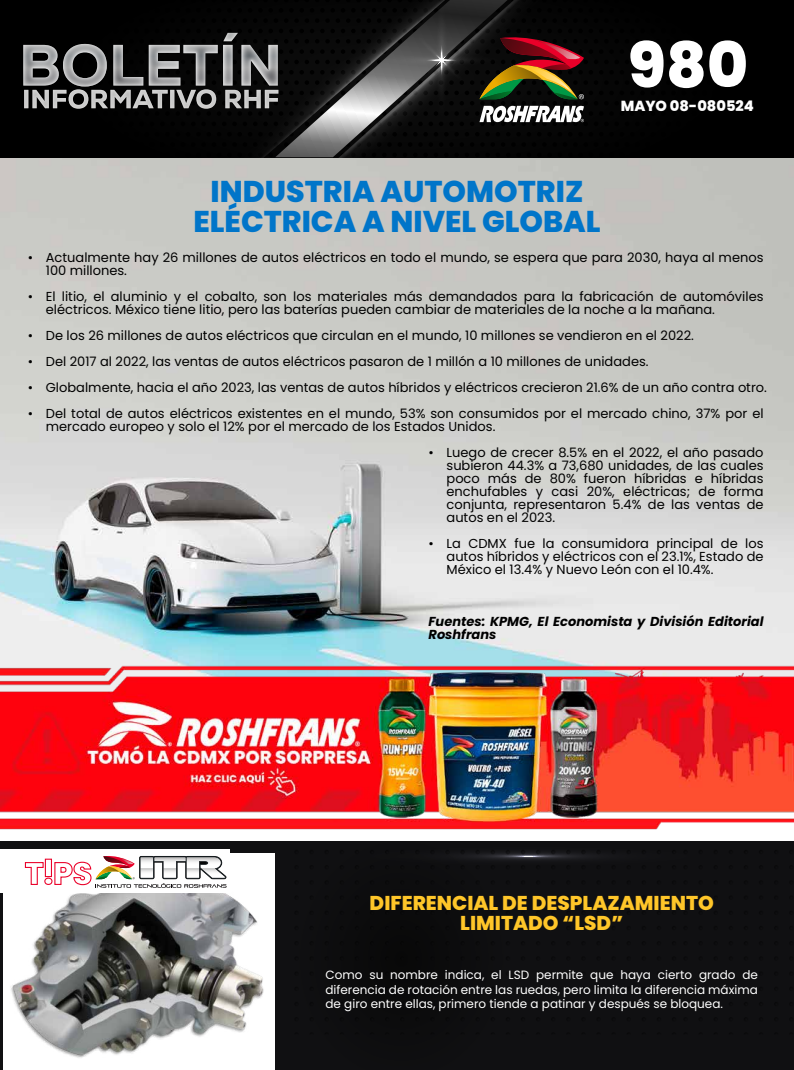
<style>
.page{position:relative;width:794px;height:1070px;background:#fff}
.page>*{position:absolute;margin:0;border:0;box-sizing:border-box;transform-origin:0 0}
.t1{font:800 62.8px "Poppins";color:#fff}
.t2{font:800 30px/30px "Poppins";color:#0075c9;text-align:center}
.t3{font:800 20px/20px "Poppins";color:#ffc629;text-align:center}
.t4{font:800 14.6px "Poppins";color:#fff}
.t5{font:13px/13px "Poppins";color:#000}
.t6{font:italic 700 13px/13px "Poppins";color:#000}
.t7{font:12px/14.4px "Poppins";color:#fff;text-align:justify}
</style>
<div class="page">
<img style="left:0;top:157px;width:794px;height:503px">
<div style="left:0;top:0;width:794px;height:157px;background:#000"></div>
<svg style="left:236px;top:32px;width:70px;height:125px"></svg>
<svg style="left:306px;top:0;width:216px;height:157px"></svg>
<svg style="left:373px;top:0;width:136px;height:128px"></svg>
<svg style="left:427px;top:45px;width:28px;height:29px"></svg>
<svg style="left:23px;top:33px;width:255px;height:76px"></svg>
<svg style="left:479px;top:8px;width:105px;height:149px"></svg>
<svg style="left:572px;top:106px;width:12px;height:16px"></svg>
<div style="left:0;top:842px;width:794px;height:228px;background:#101012"></div>
<svg style="left:286px;top:842px;width:483px;height:27px"></svg>
<svg style="left:430px;top:865px;width:5px;height:3px"></svg>
<svg style="left:445px;top:865px;width:5px;height:3px"></svg>
<svg style="left:460px;top:865px;width:5px;height:4px"></svg>
<svg style="left:475px;top:865px;width:5px;height:4px"></svg>
<svg style="left:490px;top:865px;width:5px;height:4px"></svg>
<svg style="left:505px;top:865px;width:5px;height:4px"></svg>
<svg style="left:521px;top:865px;width:4px;height:4px"></svg>
<svg style="left:536px;top:865px;width:4px;height:4px"></svg>
<svg style="left:551px;top:865px;width:4px;height:4px"></svg>
<svg style="left:566px;top:865px;width:4px;height:4px"></svg>
<svg style="left:581px;top:865px;width:4px;height:4px"></svg>
<svg style="left:596px;top:865px;width:5px;height:3px"></svg>
<svg style="left:611px;top:865px;width:5px;height:3px"></svg>
<svg style="left:626px;top:865px;width:5px;height:3px"></svg>
<svg style="left:294px;top:851px;width:5px;height:3px"></svg>
<svg style="left:309px;top:850px;width:5px;height:4px"></svg>
<svg style="left:324px;top:850px;width:5px;height:4px"></svg>
<svg style="left:339px;top:850px;width:5px;height:4px"></svg>
<svg style="left:354px;top:850px;width:5px;height:4px"></svg>
<svg style="left:370px;top:850px;width:4px;height:4px"></svg>
<svg style="left:385px;top:850px;width:4px;height:4px"></svg>
<svg style="left:400px;top:850px;width:4px;height:4px"></svg>
<svg style="left:415px;top:850px;width:4px;height:4px"></svg>
<svg style="left:430px;top:850px;width:5px;height:4px"></svg>
<svg style="left:445px;top:850px;width:5px;height:4px"></svg>
<svg style="left:460px;top:850px;width:5px;height:4px"></svg>
<svg style="left:475px;top:850px;width:5px;height:4px"></svg>
<svg style="left:490px;top:850px;width:5px;height:4px"></svg>
<svg style="left:505px;top:850px;width:5px;height:4px"></svg>
<svg style="left:521px;top:850px;width:4px;height:4px"></svg>
<svg style="left:536px;top:850px;width:4px;height:4px"></svg>
<svg style="left:551px;top:850px;width:4px;height:4px"></svg>
<svg style="left:566px;top:850px;width:4px;height:4px"></svg>
<svg style="left:581px;top:850px;width:4px;height:4px"></svg>
<svg style="left:596px;top:850px;width:5px;height:4px"></svg>
<svg style="left:611px;top:850px;width:5px;height:4px"></svg>
<svg style="left:626px;top:850px;width:5px;height:4px"></svg>
<svg style="left:641px;top:850px;width:5px;height:4px"></svg>
<svg style="left:656px;top:850px;width:5px;height:4px"></svg>
<svg style="left:671px;top:850px;width:5px;height:4px"></svg>
<svg style="left:683px;top:850px;width:5px;height:4px"></svg>
<svg style="left:698px;top:850px;width:5px;height:4px"></svg>
<svg style="left:713px;top:850px;width:5px;height:4px"></svg>
<svg style="left:728px;top:850px;width:5px;height:4px"></svg>
<svg style="left:743px;top:850px;width:5px;height:4px"></svg>
<div style="left:4px;top:853px;width:271px;height:217px;background:#fff"></div>
<img style="left:11px;top:893px;width:253px;height:165px">
<div style="left:0;top:849px;width:229px;height:44px;background:#fff"></div>
<svg style="left:24px;top:856px;width:202px;height:32px"></svg>
<img style="left:0;top:660px;width:794px;height:170px">
<h1 class="t1" style="left:628px;top:29px;width:122px">980</h1>
<p class="t4" style="left:620px;top:98px;width:135px">MAYO 08-080524</p>
<h2 class="t2" style="left:193px;top:176px;width:409px">INDUSTRIA AUTOMOTRIZ<br>ELÉCTRICA A NIVEL GLOBAL</h2>
<p class="t5" style="left:46px;top:251px;width:719px;text-indent:-18px">• Actualmente hay 26 millones de autos eléctricos en todo el mundo, se espera que para 2030, haya al menos<br>100 millones.</p>
<p class="t5" style="left:46px;top:290px;width:719px;text-indent:-18px">• El litio, el aluminio y el cobalto, son los materiales más demandados para la fabricación de automóviles eléctricos. México tiene litio, pero las baterías pueden cambiar de materiales de la noche a la mañana.</p>
<p class="t5" style="left:28px;top:329px;width:667px">• De los 26 millones de autos eléctricos que circulan en el mundo, 10 millones se vendieron en el 2022.</p>
<p class="t5" style="left:28px;top:355px;width:622px">• Del 2017 al 2022, las ventas de autos eléctricos pasaron de 1 millón a 10 millones de unidades.</p>
<p class="t5" style="left:28px;top:381px;width:740px">• Globalmente, hacia el año 2023, las ventas de autos híbridos y eléctricos crecieron 21.6% de un año contra otro.</p>
<p class="t5" style="left:46px;top:407px;width:719px;text-indent:-18px">• Del total de autos eléctricos existentes en el mundo, 53% son consumidos por el mercado chino, 37% por el mercado europeo y solo el 12% por el mercado de los Estados Unidos.</p>
<p class="t5" style="left:446px;top:446px;width:318px;text-align:justify;text-indent:-18px">• Luego de crecer 8.5% en el 2022, el año pasado subieron 44.3% a 73,680 unidades, de las cuales poco más de 80% fueron híbridas e híbridas enchufables y casi 20%, eléctricas; de forma conjunta, representaron 5.4% de las ventas de autos en el 2023.</p>
<p class="t5" style="left:446px;top:537px;width:318px;text-align:justify;text-indent:-18px">• La CDMX fue la consumidora principal de los autos híbridos y eléctricos con el 23.1%, Estado de México el 13.4% y Nuevo León con el 10.4%.</p>
<p class="t6" style="left:428px;top:615px;width:336px">Fuentes: KPMG, El Economista y División Editorial<br>Roshfrans</p>
<h3 class="t3" style="left:370px;top:893px;width:346px">DIFERENCIAL DE DESPLAZAMIENTO<br>LIMITADO “LSD”</h3>
<p class="t7" style="left:325px;top:968px;width:434px">Como su nombre indica, el LSD permite que haya cierto grado de diferencia de rotación entre las ruedas, pero limita la diferencia máxima de giro entre ellas, primero tiende a patinar y después se bloquea.</p>
</div>
